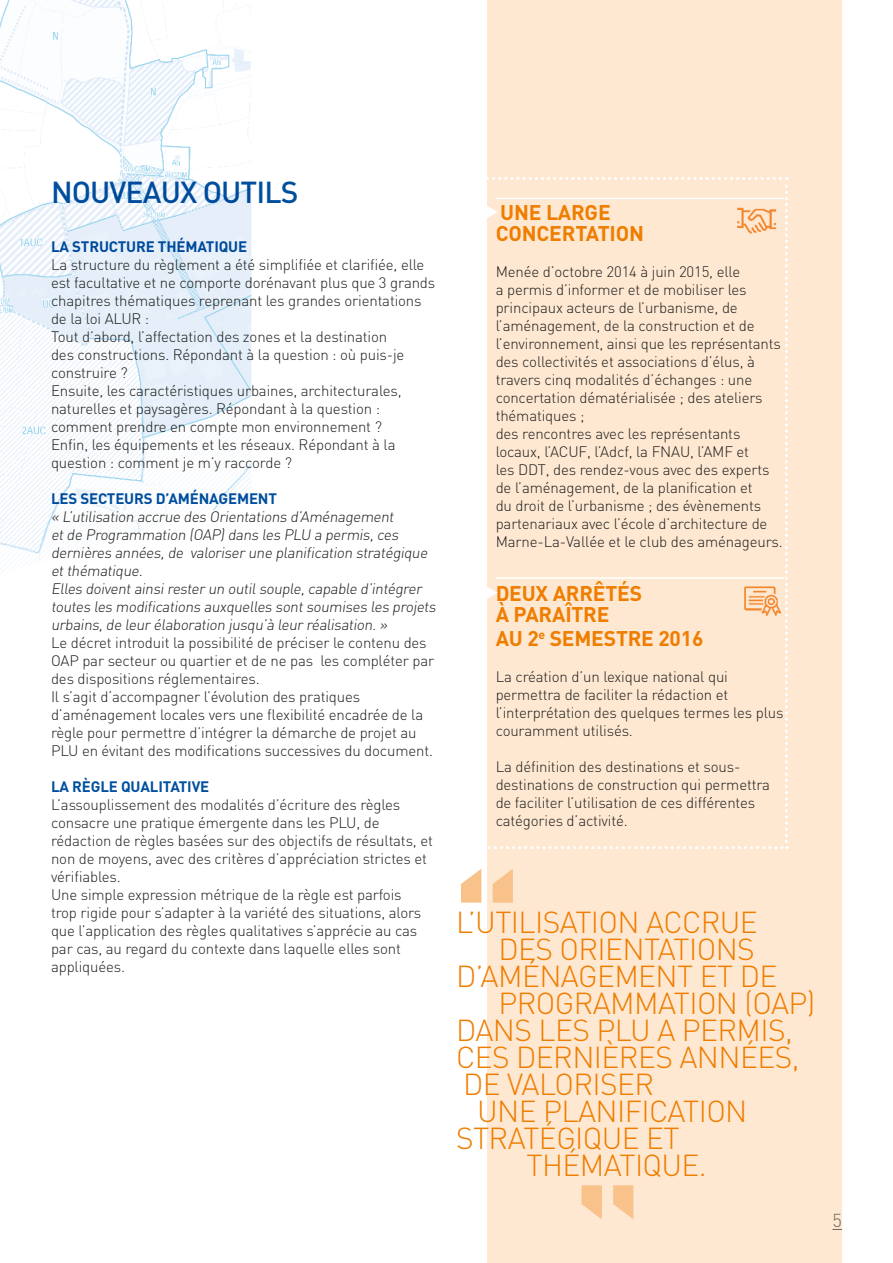
<style>
.page{position:relative;width:893px;height:1263px;background:#fff}
.page>*{position:absolute;margin:0;border:0;box-sizing:border-box;transform-origin:0 0}
.t1{font:300 30px/27px "DIN";letter-spacing:-.02em;color:#ef7d00}
.t2{font:500 30px "DIN";color:#004f9f}
.t3{font:700 21px/24px "DIN";letter-spacing:-.01em;color:#ef7d00}
.t4{font:300 18.45px "DIN";color:#70706f}
.t5{font:300 15px/18px "DIN";letter-spacing:-.01em;color:#1d1d1b}
.t6{font:700 15px "DIN";letter-spacing:-.01em;color:#004f9f}
</style>
<div class="page">
<div style="left:487px;top:0;width:355px;height:1263px;background:#fee8d2"></div>
<svg style="left:461px;top:868px;width:52px;height:35px"></svg>
<svg style="left:581px;top:1185px;width:52px;height:34px"></svg>
<img style="left:0;top:0;width:251px;height:563px">
<svg style="left:487px;top:177px;width:301px;height:672px"></svg>
<img style="left:732px;top:195px;width:46px;height:43px">
<img style="left:738px;top:577px;width:45px;height:43px">
<h1 class="t2" style="left:51px;top:173px;width:19px">NOUVEAU</h1>
<h1 class="t2" style="left:180px;top:173px;width:39px">X OUTI</h1>
<h1 class="t2" style="left:264px;top:173px;width:33px">LS</h1>
<p class="t6" style="left:51px;top:237px;width:198px">LA STRUCTURE THÉMATIQUE</p>
<p class="t5" style="left:51px;top:255px;width:386px">La structure du règlement a été simplifiée et clarifiée, elle est facultative et ne comporte dorénavant plus que 3 grands chapitres thématiques reprenant les grandes orientations de la loi ALUR :<br>Tout d’abord, l’affectation des zones et la destination<br>des constructions. Répondant à la question : où puis-je construire ?<br>Ensuite, les caractéristiques urbaines, architecturales, naturelles et paysagères. Répondant à la question : comment prendre en compte mon environnement ?<br>Enfin, les équipements et les réseaux. Répondant à la question : comment je m’y raccorde ?</p>
<p class="t6" style="left:51px;top:489px;width:227px">LES SECTEURS D’AMÉNAGEMENT</p>
<p class="t5" style="left:51px;top:507px;width:389px">« L’utilisation accrue des Orientations d’Aménagement<br>etde Programmation (OAP)dans les PLU a permis,ces dernières années,de valoriser une planification stratégique etthématique.<br>Elles doiventainsirester un outilsouple,capable d’intégrer toutes les modifications auxquelles sontsoumises les projets urbains,de leur élaboration jusqu’à leur réalisation.»<br>Le décret introduit la possibilité de préciser le contenu des OAP par secteur ou quartier et de ne pas les compléter par des dispositions réglementaires.<br>Il s’agit d’accompagner l’évolution des pratiques d’aménagement locales vers une flexibilité encadrée de la règle pour permettre d’intégrer la démarche de projet au PLU en évitant des modifications successives du document.</p>
<p class="t6" style="left:51px;top:777px;width:160px">LA RÈGLE QUALITATIVE</p>
<p class="t5" style="left:51px;top:795px;width:383px">L’assouplissement des modalités d’écriture des règles consacre une pratique émergente dans les PLU, de rédaction de règles basées sur des objectifs de résultats, et non de moyens, avec des critères d’appréciation strictes et vérifiables.<br>Une simple expression métrique de la règle est parfois<br>trop rigide pour s’adapter à la variété des situations, alors que l’application des règles qualitatives s’apprécie au cas par cas, au regard du contexte dans laquelle elles sont appliquées.</p>
<h2 class="t3" style="left:500px;top:200px;width:14px">UNE</h2>
<h2 class="t3" style="left:546px;top:200px;width:14px">LARGE</h2>
<h2 class="t3" style="left:496px;top:221px;width:14px">CONCERTATION</h2>
<p class="t5" style="left:496px;top:263px;width:287px">Menée d’octobre 2014 à juin 2015, elle<br>a permis d’informer et de mobiliser les principaux acteurs de l’urbanisme, de l’aménagement, de la construction et de l’environnement, ainsi que les représentants des collectivités et associations d’élus, à travers cinq modalités d’échanges : une concertation dématérialisée ; des ateliers thématiques ;<br>des rencontres avec les représentants locaux, l’AC UF, l’Adcf, la FNA</p>
<p class="t5" style="left:496px;top:443px;width:289px;text-indent:184px">U, l’AMF et<br>les DDT, des rendez-vous avec des experts de l’aménagement, de la planification et<br>du droit de l’urbanisme ; des évènements partenariaux avec l’école d’architecture de Marne-La-Vallée et le club des aménageurs.</p>
<h2 class="t3" style="left:496px;top:581px;width:14px">DEUX</h2>
<h2 class="t3" style="left:553px;top:581px;width:15px">ARR</h2>
<h2 class="t3" style="left:593px;top:581px;width:51px">ÊTÉS</h2>
<h2 class="t3" style="left:496px;top:602px;width:45px">À PARA</h2>
<h2 class="t3" style="left:496px;top:602px;width:89px;text-indent:70px">ÎTRE<br>AU 2<sup>E</sup> SEME</h2>
<h2 class="t3" style="left:604px;top:626px;width:26px">STRE</h2>
<h2 class="t3" style="left:658px;top:626px;width:46px">2016</h2>
<p class="t5" style="left:496px;top:668px;width:289px">La création d’un lexique national qui permettra de faciliter la rédaction et l’interprétation des quelques termes les plus couramment utilisés.</p>
<p class="t5" style="left:496px;top:758px;width:276px">La définition des destinations et sous&shy;destinations de construction qui permettra de faciliter l’utilisation de ces différentes catégories d’activité.</p>
<h1 class="t1" style="left:456px;top:908px;width:67px">L’utilis</h1>
<h1 class="t1" style="left:560px;top:908px;width:178px">atio n accrue</h1>
<h1 class="t1" style="left:498px;top:935px;width:18px">des</h1>
<h1 class="t1" style="left:456px;top:935px;width:297px;text-indent:103px">Orientatio ns d’Am énageme</h1>
<h1 class="t1" style="left:656px;top:962px;width:102px">nt et de</h1>
<h1 class="t1" style="left:498px;top:989px;width:319px">Pro grammatio n (OAP)</h1>
<h1 class="t1" style="left:456px;top:1016px;width:100px">dans les</h1>
<h1 class="t1" style="left:597px;top:1016px;width:198px">PLU a permis,</h1>
<h1 class="t1" style="left:456px;top:1043px;width:345px">ces derni ères années,</h1>
<h1 class="t1" style="left:463px;top:1070px;width:193px">de valoriser</h1>
<h1 class="t1" style="left:477px;top:1097px;width:272px">une planification</h1>
<h1 class="t1" style="left:456px;top:1124px;width:225px">stratégi que et</h1>
<h1 class="t1" style="left:527px;top:1151px;width:182px">thémati que.</h1>
<p class="t4" style="left:832px;top:1209px;width:11px">5</p>
</div>
